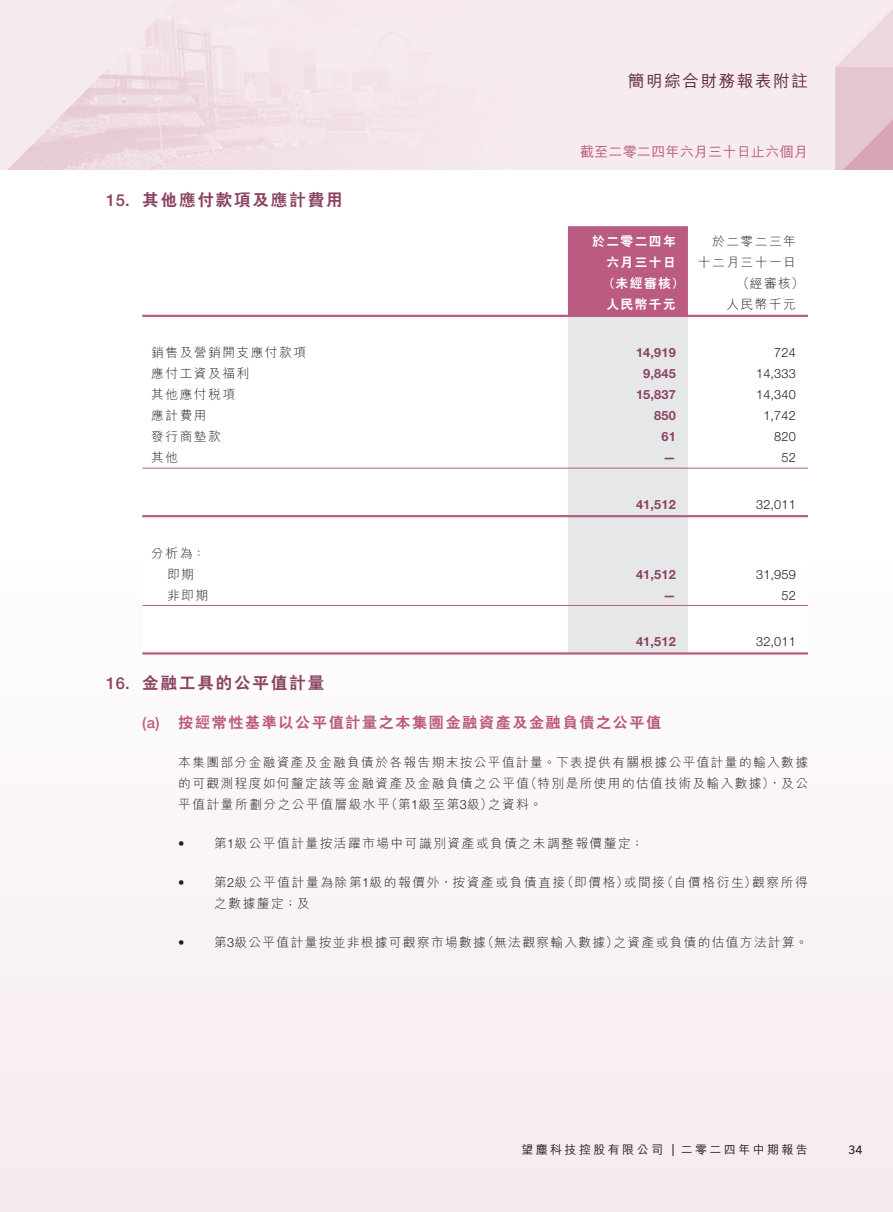
<style>
.page{position:relative;width:893px;height:1212px;background:#fff}
.page>*{position:absolute;margin:0;border:0;box-sizing:border-box;transform-origin:0 0}
._03_H1{font:800 16.5px "C Hei 2 HK";letter-spacing:.115em;color:#8c4361}
.t1{font:500 16.5px "M Hei HK";letter-spacing:.1em;color:#60263f}
._03_H1-2{font:500 16.5px "Helvetica Neue LT Std";color:#8c4361}
._04___H2{font:800 15px "C Hei 2 HK";letter-spacing:.115em;color:#bb5b81}
._04___H2-2{font:500 15px "Helvetica Neue LT Std";color:#bb5b81}
.t2{font:500 14.25px "M Hei HK";color:#bb5b81}
._01_Body_Text{font:300 12.75px/21px "M Hei HK";letter-spacing:.105em;color:#231f20;text-align:right}
._01_Body_Text-2{font:300 12.75px "Helvetica Neue LT Std";letter-spacing:.015em;color:#231f20}
._15_Table_Stub{font:300 12.75px "M Hei HK";letter-spacing:.115em;color:#231f20}
._01_Body_Text-3{font:700 12.75px "Helvetica Neue LT Std";letter-spacing:.015em;color:#8c4361}
._01_Body_Text-4{font:300 12.75px "M Hei HK";letter-spacing:.125em;color:#231f20}
._01_Body_Text-5{font:800 12.75px/21px "C Hei 2 HK";letter-spacing:.115em;color:#fff;text-align:right}
.t3{font:500 12px "M Hei HK";letter-spacing:.2em;color:#231f20}
.t4{font:500 12px "Avenir Next";color:#231f20}
.s1{font-family:"Helvetica Neue LT Std"}
</style>
<div class="page">
<div style="left:0;top:468px;width:893px;height:744px;background:#f9f3f5"></div>
<img style="left:0;top:0;width:893px;height:169px">
<svg style="left:142px;top:226px;width:666px;height:426px"></svg>
<svg style="left:568px;top:226px;width:120px;height:426px;background:#dcc9d2"></svg>
<hr style="left:142px;top:315px;width:426px;height:2px;background:#bb5b81">
<hr style="left:568px;top:315px;width:120px;height:2px;background:#bb5b81">
<hr style="left:688px;top:315px;width:120px;height:2px;background:#bb5b81">
<hr style="left:142px;top:468px;width:426px;height:1px;background:#bb5b81">
<hr style="left:568px;top:468px;width:120px;height:1px;background:#bb5b81">
<hr style="left:688px;top:468px;width:120px;height:1px;background:#bb5b81">
<hr style="left:142px;top:515px;width:426px;height:2px;background:#bb5b81">
<hr style="left:568px;top:515px;width:120px;height:2px;background:#bb5b81">
<hr style="left:688px;top:515px;width:120px;height:2px;background:#bb5b81">
<hr style="left:142px;top:605px;width:426px;height:1px;background:#bb5b81">
<hr style="left:568px;top:605px;width:120px;height:1px;background:#bb5b81">
<hr style="left:688px;top:605px;width:120px;height:1px;background:#bb5b81">
<hr style="left:142px;top:652px;width:426px;height:2px;background:#bb5b81">
<hr style="left:568px;top:652px;width:120px;height:2px;background:#bb5b81">
<hr style="left:688px;top:652px;width:120px;height:2px;background:#bb5b81">
<p class="t1" style="left:628px;top:69px;width:181px">簡明綜合財務報表附註</p>
<p class="_03_H1-2" style="left:106px;top:190px;width:25px">15.</p>
<p class="_03_H1" style="left:142px;top:189px;width:202px">其他應付款項及應計費用</p>
<p class="t2" style="left:580px;top:142px;width:230px">截至二零二四年六月三十日止六個月</p>
<p class="_01_Body_Text-5" style="left:592px;top:230px;width:85px">於二零二四年六月三十日</p>
<p class="_01_Body_Text" style="left:698px;top:230px;width:99px">於二零二三年十二月三十一日</p>
<p class="_01_Body_Text" style="left:737px;top:272px;width:69px">（經審核(</p>
<p class="_01_Body_Text-5" style="left:603px;top:272px;width:83px">（未經審核）</p>
<p class="_01_Body_Text-5" style="left:606px;top:293px;width:71px">人民幣千元</p>
<p class="_01_Body_Text" style="left:726px;top:293px;width:71px">人民幣千元</p>
<p class="_15_Table_Stub" style="left:151px;top:344px;width:156px">銷售及營銷開支應付款項</p>
<p class="_01_Body_Text-3" style="left:636px;top:345px;width:41px">14,919</p>
<p class="_01_Body_Text-2" style="left:774px;top:345px;width:23px">724</p>
<p class="_15_Table_Stub" style="left:151px;top:365px;width:99px">應付工資及福利</p>
<p class="_01_Body_Text-3" style="left:643px;top:366px;width:34px">9,845</p>
<p class="_01_Body_Text-2" style="left:756px;top:366px;width:41px">14,333</p>
<p class="_15_Table_Stub" style="left:151px;top:386px;width:85px">其他應付稅項</p>
<p class="_01_Body_Text-3" style="left:636px;top:387px;width:41px">15,837</p>
<p class="_01_Body_Text-2" style="left:756px;top:387px;width:41px">14,340</p>
<p class="_15_Table_Stub" style="left:151px;top:407px;width:57px">應計費用</p>
<p class="_01_Body_Text-3" style="left:654px;top:408px;width:23px">850</p>
<p class="_01_Body_Text-2" style="left:763px;top:408px;width:34px">1,742</p>
<p class="_15_Table_Stub" style="left:151px;top:428px;width:71px">發行商墊款</p>
<p class="_01_Body_Text-3" style="left:662px;top:429px;width:16px">61</p>
<p class="_01_Body_Text-2" style="left:774px;top:429px;width:23px">820</p>
<p class="_15_Table_Stub" style="left:151px;top:449px;width:28px">其他</p>
<p class="_01_Body_Text-3" style="left:663px;top:450px;width:14px">—</p>
<p class="_01_Body_Text-2" style="left:782px;top:450px;width:16px">52</p>
<p class="_01_Body_Text-3" style="left:636px;top:496px;width:41px">41,512</p>
<p class="_01_Body_Text-2" style="left:756px;top:497px;width:41px">32,011</p>
<p class="_15_Table_Stub" style="left:151px;top:544px;width:56px">分析為：</p>
<p class="_15_Table_Stub" style="left:167px;top:565px;width:28px">即期</p>
<p class="_01_Body_Text-3" style="left:636px;top:566px;width:41px">41,512</p>
<p class="_01_Body_Text-2" style="left:756px;top:566px;width:41px">31,959</p>
<p class="_15_Table_Stub" style="left:167px;top:586px;width:43px">非即期</p>
<p class="_01_Body_Text-3" style="left:663px;top:587px;width:14px">—</p>
<p class="_01_Body_Text-2" style="left:782px;top:587px;width:16px">52</p>
<p class="_03_H1-2" style="left:106px;top:674px;width:25px">16.</p>
<p class="_03_H1" style="left:142px;top:672px;width:183px">金融工具的公平值計量</p>
<p class="_01_Body_Text-3" style="left:636px;top:634px;width:41px">41,512</p>
<p class="_04___H2-2" style="left:142px;top:714px;width:19px">a( )</p>
<p class="_04___H2" style="left:178px;top:713px;width:484px">按經常性基準以公平值計量之本集團金融資產及金融負債之公平值</p>
<p class="_01_Body_Text-2" style="left:756px;top:634px;width:41px">32,011</p>
<p class="_01_Body_Text" style="left:178px;top:752px;width:631px">本集團部分金融資產及金融負債於各報告期末按公平值計量。下表提供有關根據公平值計量的輸入數據（特別是所使用的估值技術及輸入數據，）及公</p>
<p class="_01_Body_Text" style="left:488px;top:773px;width:56px;text-align:left;text-indent:-310px">的可觀測程度如何釐定該等金融資產及金融負債之公平值之資料。</p>
<p class="_01_Body_Text" style="left:385px;top:794px;width:109px">（第<span class="s1">1</span>級至第級<span class="s1">3</span> ）</p>
<p class="_01_Body_Text" style="left:178px;top:794px;width:213px">平值計量所劃分之公平值層級水平</p>
<p class="_01_Body_Text" style="left:214px;top:833px;width:431px">第<span class="s1">1</span>級公平值計量按活躍市場中可識別資產或負債之未調整報價釐定;</p>
<p class="_01_Body_Text-2" style="left:178px;top:836px;width:8px">•</p>
<p class="_01_Body_Text-2" style="left:178px;top:875px;width:8px">•</p>
<p class="_01_Body_Text-2" style="left:178px;top:935px;width:8px">•</p>
<p class="_01_Body_Text" style="left:561px;top:872px;width:69px">（即價格）</p>
<p class="_01_Body_Text" style="left:661px;top:872px;width:97px">（自價格衍生）</p>
<p class="_01_Body_Text-4" style="left:214px;top:874px;width:353px">第<span class="s1">2</span>級公平值計量為除第<span class="s1">1</span>級的報價外，按資產或負債直接</p>
<p class="_01_Body_Text" style="left:624px;top:872px;width:43px">或間接</p>
<p class="_01_Body_Text" style="left:752px;top:872px;width:57px">觀察所得</p>
<p class="_01_Body_Text" style="left:214px;top:893px;width:97px">之數據釐定；及</p>
<p class="_01_Body_Text" style="left:481px;top:932px;width:138px">（無法觀察輸入數據）</p>
<p class="_01_Body_Text" style="left:214px;top:932px;width:273px">第<span class="s1">3</span>級公平值計量按並非根據可觀察市場數據</p>
<p class="_01_Body_Text" style="left:614px;top:932px;width:196px">之資產或負債的估值方法計算。</p>
<p class="t3" style="left:521px;top:1141px;width:143px">望塵科技控股有限公司</p>
<p class="t4" style="left:672px;top:1138px;width:4px">|</p>
<p class="t3" style="left:681px;top:1141px;width:129px">二零二四年中期報告</p>
<p class="t4" style="left:848px;top:1139px;width:16px">34</p>
</div>
